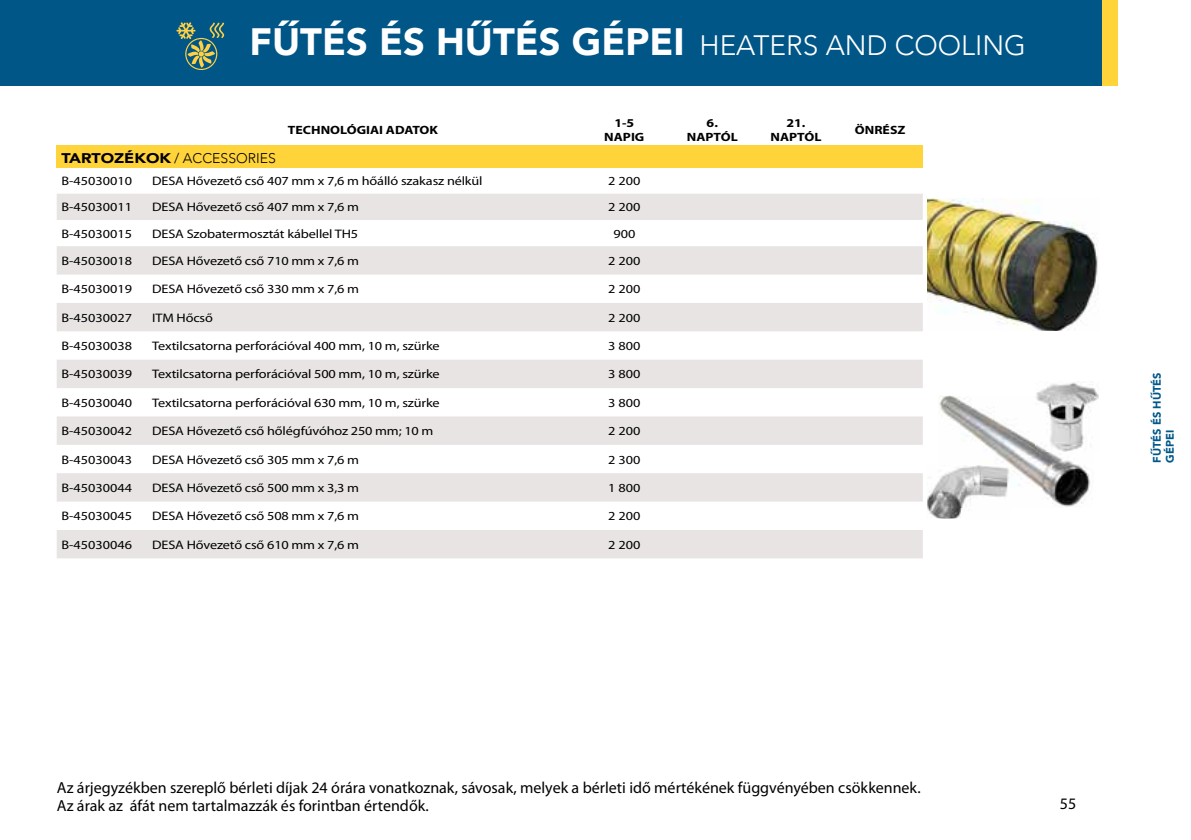
<style>
.page{position:relative;width:1191px;height:840px;background:#fff}
.page>*{position:absolute;margin:0;border:0;box-sizing:border-box;transform-origin:0 0}
.t1{font:900 38px "Avenir";color:#fff}
.t2{font:16px/18px "Myriad Pro";color:#000}
.t3{font:300 14px "Avenir";color:#000}
.t4{font:12.4px "Myriad Pro";letter-spacing:-.01em;color:#000;scale:1.15 1}
.t5{font:700 12px/14.4px "Myriad Pro";color:#000;text-align:center;scale:1.15 1}
.t6{font:900 11px/13.2px "Avenir";color:#005889}
.s1{font-weight:300;font-size:28px}
.s2{font-weight:900}
</style>
<div class="page">
<div style="left:0;top:0;width:1191px;height:85px;background:#005687"></div>
<div style="left:1102px;top:0;width:16px;height:85px;background:#ffd33a"></div>
<div style="left:57px;top:145px;width:865px;height:22px;background:#ffd33a"></div>
<div style="left:57px;top:194px;width:865px;height:26px;background:#e7e4e3"></div>
<svg style="left:57px;top:246px;width:865px;height:312px;fill:#e7e4e3"></svg>
<svg style="left:176px;top:22px;width:48px;height:48px"></svg>
<div style="left:1118px;top:0;width:73px;height:496px;background:#fff"></div>
<img style="left:927px;top:198px;width:171px;height:132px">
<img style="left:939px;top:395px;width:151px;height:112px">
<img style="left:1036px;top:382px;width:63px;height:20px">
<img style="left:1036px;top:395px;width:57px;height:56px">
<img style="left:927px;top:482px;width:36px;height:36px">
<img style="left:938px;top:465px;width:71px;height:42px">
<h1 class="t1" style="left:249px;top:10px;width:778px">FŰTÉS ÉS HŰTÉS GÉPEI <span class="s1">HEATERS AND COOLING</span></h1>
<p class="t5" style="left:288px;top:122px;width:132px">TECHNOLÓGIAI ADATOK</p>
<p class="t5" style="left:604px;top:115px;width:36px">1-5<br>NAPIG</p>
<p class="t5" style="left:687px;top:115px;width:46px">6.<br>NAPTÓL</p>
<p class="t5" style="left:770px;top:115px;width:46px">21.<br>NAPTÓL</p>
<p class="t5" style="left:855px;top:122px;width:45px">ÖNRÉSZ</p>
<p class="t3" style="left:61px;top:150px;width:216px"><span class="s2">TARTOZÉKOK</span> / ACCESSORIES</p>
<p class="t4" style="left:61px;top:173px;width:63px">B-45030010</p>
<p class="t4" style="left:152px;top:173px;width:289px">DESA Hővezető cső 407 mm x 7,6 m hőálló szakasz nélkül</p>
<p class="t4" style="left:608px;top:173px;width:30px">2 200</p>
<p class="t4" style="left:61px;top:199px;width:63px">B-45030011</p>
<p class="t4" style="left:152px;top:199px;width:181px">DESA Hővezető cső 407 mm x 7,6 m</p>
<p class="t4" style="left:608px;top:199px;width:30px">2 200</p>
<p class="t4" style="left:61px;top:226px;width:63px">B-45030015</p>
<p class="t4" style="left:152px;top:226px;width:181px">DESA Szobatermosztát kábellel TH5</p>
<p class="t4" style="left:613px;top:226px;width:21px">900</p>
<p class="t4" style="left:61px;top:253px;width:63px">B-45030018</p>
<p class="t4" style="left:152px;top:253px;width:181px">DESA Hővezető cső 710 mm x 7,6 m</p>
<p class="t4" style="left:608px;top:253px;width:30px">2 200</p>
<p class="t4" style="left:61px;top:281px;width:63px">B-45030019</p>
<p class="t4" style="left:152px;top:281px;width:181px">DESA Hővezető cső 330 mm x 7,6 m</p>
<p class="t4" style="left:608px;top:281px;width:30px">2 200</p>
<p class="t4" style="left:61px;top:310px;width:63px">B-45030027</p>
<p class="t4" style="left:152px;top:310px;width:54px">ITM Hőcső</p>
<p class="t4" style="left:608px;top:310px;width:30px">2 200</p>
<p class="t4" style="left:61px;top:338px;width:63px">B-45030038</p>
<p class="t4" style="left:152px;top:338px;width:251px">Textilcsatorna perforációval 400 mm, 10 m, szürke</p>
<p class="t4" style="left:608px;top:338px;width:30px">3 800</p>
<p class="t4" style="left:61px;top:366px;width:63px">B-45030039</p>
<p class="t4" style="left:152px;top:366px;width:251px">Textilcsatorna perforációval 500 mm, 10 m, szürke</p>
<p class="t4" style="left:608px;top:366px;width:30px">3 800</p>
<p class="t4" style="left:61px;top:395px;width:63px">B-45030040</p>
<p class="t4" style="left:152px;top:395px;width:251px">Textilcsatorna perforációval 630 mm, 10 m, szürke</p>
<p class="t4" style="left:608px;top:395px;width:30px">3 800</p>
<p class="t4" style="left:61px;top:423px;width:63px">B-45030042</p>
<p class="t4" style="left:152px;top:423px;width:246px">DESA Hővezető cső hőlégfúvóhoz 250 mm; 10 m</p>
<p class="t4" style="left:608px;top:423px;width:30px">2 200</p>
<p class="t4" style="left:61px;top:451px;width:63px">B-45030043</p>
<p class="t4" style="left:152px;top:451px;width:181px">DESA Hővezető cső 305 mm x 7,6 m</p>
<p class="t4" style="left:608px;top:451px;width:30px">2 300</p>
<p class="t4" style="left:61px;top:480px;width:63px">B-45030044</p>
<p class="t4" style="left:152px;top:480px;width:181px">DESA Hővezető cső 500 mm x 3,3 m</p>
<p class="t4" style="left:608px;top:480px;width:30px">1 800</p>
<p class="t4" style="left:61px;top:508px;width:63px">B-45030045</p>
<p class="t4" style="left:152px;top:508px;width:181px">DESA Hővezető cső 508 mm x 7,6 m</p>
<p class="t4" style="left:608px;top:508px;width:30px">2 200</p>
<p class="t4" style="left:61px;top:536px;width:63px">B-45030046</p>
<p class="t4" style="left:152px;top:536px;width:181px">DESA Hővezető cső 610 mm x 7,6 m</p>
<p class="t4" style="left:608px;top:536px;width:30px">2 200</p>
<p class="t6" style="left:1150px;top:462px;width:92px;rotate:-90deg">FŰTÉS ÉS HŰTÉS<br>GÉPEI</p>
<p class="t2" style="left:57px;top:778px;width:865px">Az árjegyzékben szereplő bérleti díjak 24 órára vonatkoznak, sávosak, melyek a bérleti idő mértékének függvényében csökkennek.<br>Az árak az áfát nem tartalmazzák és forintban értendők.</p>
<p class="t2" style="left:1060px;top:793px;width:18px">55</p>
</div>
